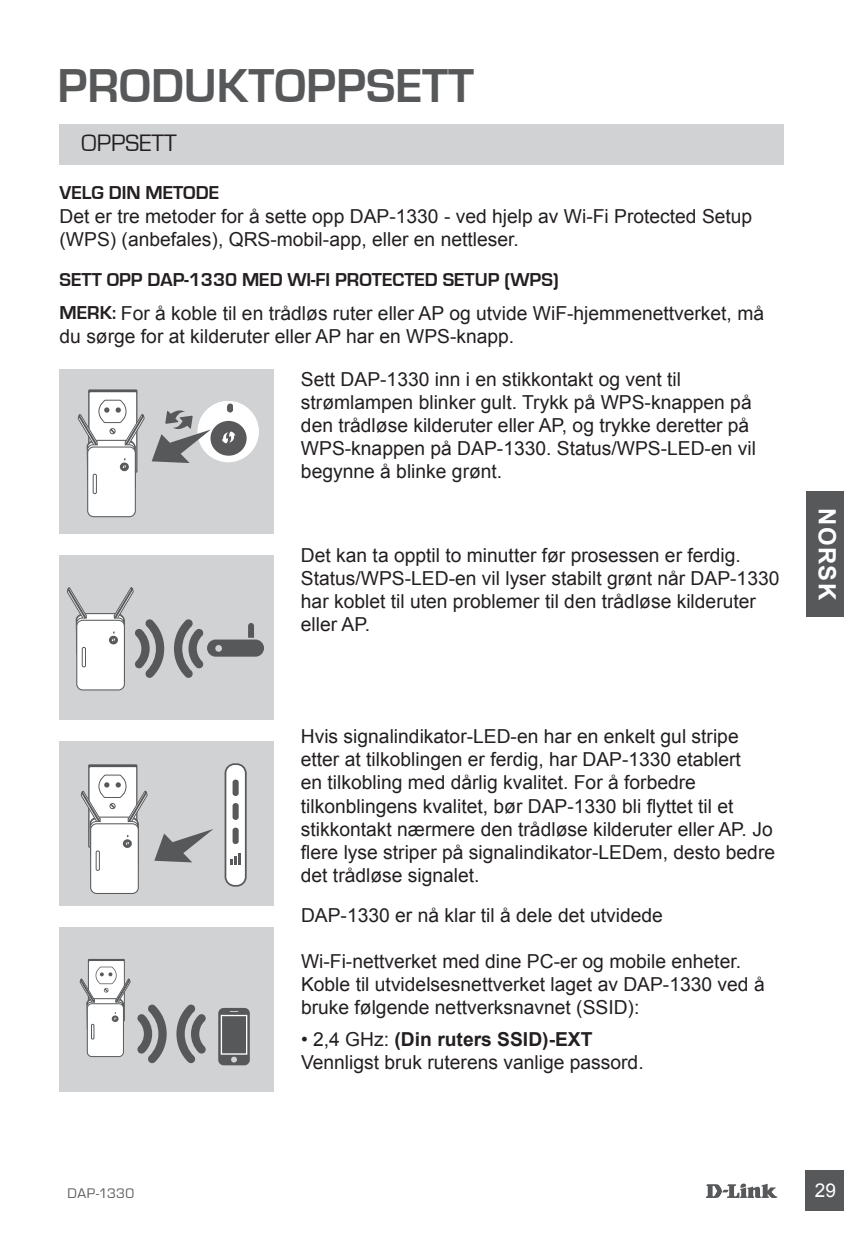
<style>
.page{position:relative;width:844px;height:1241px;background:#fff}
.page>*{position:absolute;margin:0;border:0;box-sizing:border-box;transform-origin:0 0}
.t1{font:700 49px "Eurostile";color:#57585a}
.t2{font:24.5px "Eurostile";color:#231f20}
.t3{font:700 23.8px "Arial";letter-spacing:.06em;color:#fff}
.t4{font:19.25px/23.1px "Arial";color:#231f20}
.t5{font:700 19.25px "Eurostile";color:#231f20}
.t6{font:18.9px "Arial";color:#fff}
.t7{font:14.35px "Eurostile";letter-spacing:.03em;color:#57585a}
.s1{font-family:"Eurostile";font-weight:700}
.s2{font-weight:700}
</style>
<div class="page">
<svg style="left:706px;top:1183px;width:71px;height:14px"></svg>
<div style="left:804px;top:1170px;width:39px;height:40px;background:#57585a"></div>
<div style="left:806px;top:491px;width:37px;height:126px;background:#57585a"></div>
<div style="left:59px;top:125px;width:725px;height:40px;background:#d1d2d4"></div>
<div style="left:60px;top:927px;width:214px;height:164px;background:#d1d2d4"></div>
<svg style="left:218px;top:1008px;width:32px;height:57px;background:#6b6c6e"></svg>
<div style="left:88px;top:958px;width:37px;height:63px;background:#57585a"></div>
<div style="left:89px;top:960px;width:35px;height:60px;background:#fff"></div>
<svg style="left:176px;top:1004px;width:30px;height:59px"></svg>
<svg style="left:137px;top:1004px;width:30px;height:59px"></svg>
<div style="left:60px;top:741px;width:214px;height:164px;background:#d1d2d4"></div>
<svg style="left:154px;top:829px;width:59px;height:33px"></svg>
<div style="left:88px;top:764px;width:49px;height:83px;background:#57585a"></div>
<div style="left:89px;top:767px;width:47px;height:79px;background:#fff"></div>
<div style="left:60px;top:555px;width:214px;height:164px;background:#d1d2d4"></div>
<svg style="left:174px;top:619px;width:90px;height:59px"></svg>
<div style="left:60px;top:369px;width:214px;height:164px;background:#d1d2d4"></div>
<div style="left:88px;top:389px;width:49px;height:83px;background:#57585a"></div>
<div style="left:89px;top:392px;width:47px;height:80px;background:#fff"></div>
<svg style="left:152px;top:401px;width:107px;height:62px"></svg>
<div style="left:225px;top:764px;width:21px;height:121px;background:#fff;border-radius:9px"></div>
<div style="left:224px;top:763px;width:22px;height:123px;border:2px solid #59595b;border-radius:9px"></div>
<div style="left:232px;top:779px;width:6px;height:16px;background:#59595b;border-radius:3px"></div>
<div style="left:232px;top:802px;width:6px;height:17px;background:#59595b;border-radius:3px"></div>
<div style="left:232px;top:827px;width:6px;height:17px;background:#59595b;border-radius:3px"></div>
<svg style="left:230px;top:853px;width:11px;height:11px"></svg>
<div style="left:88px;top:447px;width:47px;height:69px;background:#fff;border-radius:6px"></div>
<div style="left:87px;top:446px;width:49px;height:71px;border:1px solid #595a5b;border-radius:6px"></div>
<div style="left:93px;top:474px;width:4px;height:20px;border:1px solid #595a5b"></div>
<svg style="left:78px;top:399px;width:67px;height:93px"></svg>
<div style="left:77px;top:620px;width:47px;height:69px;background:#fff;border-radius:6px"></div>
<div style="left:76px;top:619px;width:49px;height:71px;border:1px solid #595a5b;border-radius:6px"></div>
<svg style="left:67px;top:587px;width:97px;height:91px"></svg>
<div style="left:91px;top:823px;width:47px;height:70px;background:#fff;border-radius:6px"></div>
<div style="left:90px;top:823px;width:49px;height:70px;border:1px solid #595a5b;border-radius:6px"></div>
<div style="left:96px;top:850px;width:4px;height:20px;border:1px solid #595a5b"></div>
<svg style="left:81px;top:774px;width:67px;height:95px"></svg>
<div style="left:87px;top:1003px;width:36px;height:53px;background:#fff;border-radius:5px"></div>
<div style="left:87px;top:1003px;width:37px;height:53px;border:1px solid #595a5b;border-radius:5px"></div>
<div style="left:91px;top:1023px;width:3px;height:16px;border:1px solid #595a5b"></div>
<svg style="left:80px;top:966px;width:50px;height:72px"></svg>
<h1 class="t1" style="left:58px;top:59px;width:418px">PRODUKTOPPSETT</h1>
<p class="t2" style="left:82px;top:130px;width:97px">OPPSETT</p>
<p class="t5" style="left:60px;top:182px;width:161px">VELG DIN METODE</p>
<p class="t4" style="left:60px;top:205px;width:694px">Det er tre metoder for å sette opp DAP-1330 - ved hjelp av Wi-Fi Protected Setup (WPS) (anbefales), QRS-mobil-app, eller en nettleser.</p>
<p class="t5" style="left:60px;top:269px;width:500px">SETT OPP DAP-1330 MED WI-FI PROTECTED SETUP (WPS)</p>
<p class="t4" style="left:60px;top:301px;width:705px"><span class="s1">MERK:</span> For å koble til en trådløs ruter eller AP og utvide WiF-hjemmenettverket, må du sørge for at kilderuter eller AP har en WPS-knapp.</p>
<p class="t4" style="left:301px;top:367px;width:456px">Sett DAP-1330 inn i en stikkontakt og vent til strømlampen blinker gult. Trykk på WPS-knappen på den trådløse kilderuter eller AP, og trykke deretter på WPS-knappen på DAP-1330. Status/WPS-LED-en vil begynne å blinke grønt.</p>
<p class="t4" style="left:301px;top:544px;width:480px">Det kan ta opptil to minutter før prosessen er ferdig.<br>Status/WPS-LED-en vil lyser stabilt grønt når DAP-1330 har koblet til uten problemer til den trådløse kilderuter eller AP.</p>
<p class="t4" style="left:301px;top:725px;width:475px">Hvis signalindikator-LED-en har en enkelt gul stripe etter at tilkoblingen er ferdig, har DAP-1330 etablert<br>en tilkobling med dårlig kvalitet. For å forbedre tilkonblingens kvalitet, bør DAP-1330 bli flyttet til et stikkontakt nærmere den trådløse kilderuter eller AP. Jo flere lyse striper på signalindikator-LEDem, desto bedre det trådløse signalet.</p>
<p class="t4" style="left:301px;top:903px;width:363px">DAP-1330 er nå klar til å dele det utvidede</p>
<p class="t4" style="left:301px;top:950px;width:465px">Wi-Fi-nettverket med dine PC-er og mobile enheter.<br>Koble til utvidelsesnettverket laget av DAP-1330 ved å bruke følgende nettverksnavnet (SSID):</p>
<p class="t4" style="left:301px;top:1027px;width:344px">• 2,4 GHz: <span class="s2">(Din ruters SSID)-EXT<br></span>Vennligst bruk ruterens vanlige passord.</p>
<p class="t3" style="left:842px;top:508px;width:93px;rotate:90deg">NORSK</p>
<p class="t7" style="left:67px;top:1185px;width:68px">DAP-1330</p>
<p class="t6" style="left:814px;top:1177px;width:23px">29</p>
</div>
